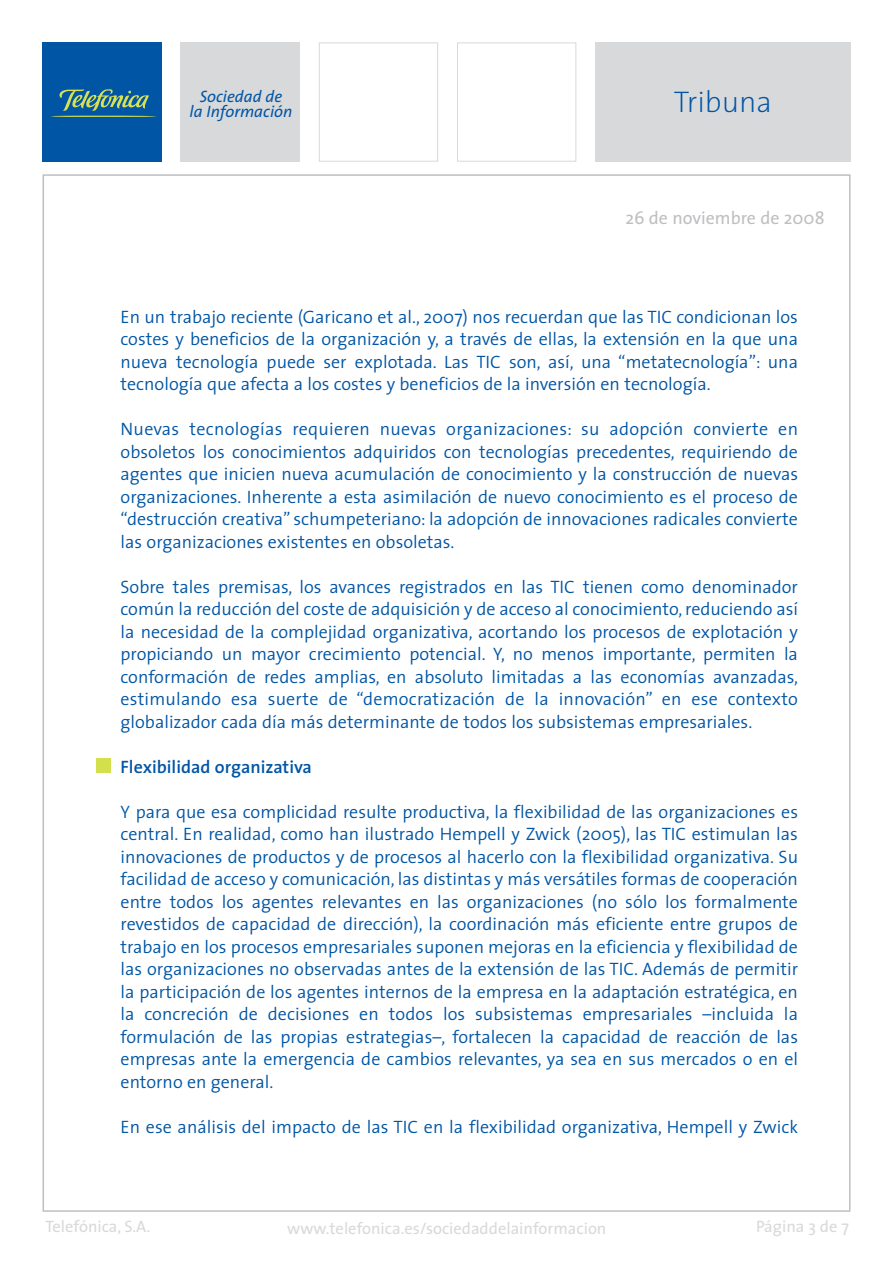
<style>
.page{position:relative;width:893px;height:1263px;background:#fff}
.page>*{position:absolute;margin:0;border:0;box-sizing:border-box;transform-origin:0 0}
.t1{font:200 30px "The Sans";color:#0155a5}
.t2{font:300 18px/22.5px "The Sans";color:#0155a5;text-align:justify}
.t3{font:600 18px "The Sans";color:#0155a5}
.t4{font:18px "The Sans";color:#bebfc2}
.t5{font:16.5px "The Sans";color:#d8d9db}
.t6{font:italic 16.5px/15px "The Sans";color:#0155a5;text-align:center}
</style>
<div class="page">
<div style="left:97px;top:758px;width:14px;height:14px;background:#d4df4c"></div>
<div style="left:43px;top:43px;width:119px;height:119px;background:#0155a5"></div>
<svg style="left:51px;top:89px;width:105px;height:28px"></svg>
<div style="left:181px;top:43px;width:119px;height:119px;background:#d8d9db"></div>
<div style="left:319px;top:43px;width:119px;height:119px;border:1px solid #d8d9db"></div>
<div style="left:457px;top:43px;width:119px;height:119px;border:1px solid #d8d9db"></div>
<div style="left:595px;top:43px;width:255px;height:119px;background:#d8d9db"></div>
<p class="t6" style="left:190px;top:90px;width:104px">Sociedad de<br>la Información</p>
<h1 class="t1" style="left:674px;top:90px;width:100px">Tribuna</h1>
<p class="t4" style="left:625px;top:211px;width:201px">26 de noviembre de 2008</p>
<p class="t2" style="left:121px;top:307px;width:679px">En un trabajo reciente (Garicano et al., 2007) nos recuerdan que las TIC condicionan los costes y beneficios de la organización y, a través de ellas, la extensión en la que una nueva tecnología puede ser explotada. Las TIC son, así, una “metatecnología”: una tecnología que afecta a los costes y beneficios de la inversión en tecnología.</p>
<p class="t2" style="left:121px;top:419px;width:679px">Nuevas tecnologías requieren nuevas organizaciones: su adopción convierte en obsoletos los conocimientos adquiridos con tecnologías precedentes, requiriendo de agentes que inicien nueva acumulación de conocimiento y la construcción de nuevas organizaciones. Inherente a esta asimilación de nuevo conocimiento es el proceso de “destrucción creativa” schumpeteriano: la adopción de innovaciones radicales convierte las organizaciones existentes en obsoletas.</p>
<p class="t2" style="left:121px;top:577px;width:679px">Sobre tales premisas, los avances registrados en las TIC tienen como denominador común la reducción del coste de adquisición y de acceso al conocimiento, reduciendo así la necesidad de la complejidad organizativa, acortando los procesos de explotación y propiciando un mayor crecimiento potencial. Y, no menos importante, permiten la conformación de redes amplias, en absoluto limitadas a las economías avanzadas, estimulando esa suerte de “democratización de la innovación” en ese contexto globalizador cada día más determinante de todos los subsistemas empresariales.</p>
<p class="t3" style="left:121px;top:759px;width:193px">Flexibilidad organizativa</p>
<p class="t2" style="left:121px;top:802px;width:679px">Y para que esa complicidad resulte productiva, la flexibilidad de las organizaciones es central. En realidad, como han ilustrado Hempell y Zwick (2005), las TIC estimulan las innovaciones de productos y de procesos al hacerlo con la flexibilidad organizativa. Su facilidad de acceso y comunicación, las distintas y más versátiles formas de cooperación entre todos los agentes relevantes en las organizaciones (no sólo los formalmente revestidos de capacidad de dirección), la coordinación más eficiente entre grupos de trabajo en los procesos empresariales suponen mejoras en la eficiencia y flexibilidad de las organizaciones no observadas antes de la extensión de las TIC. Además de permitir la participación de los agentes internos de la empresa en la adaptación estratégica, en la concreción de decisiones en todos los subsistemas empresariales –incluida la formulación de las propias estrategias–, fortalecen la capacidad de reacción de las empresas ante la emergencia de cambios relevantes, ya sea en sus mercados o en el entorno en general.</p>
<p class="t2" style="left:121px;top:1117px;width:679px">En ese análisis del impacto de las TIC en la flexibilidad organizativa, Hempell y Zwick</p>
<p class="t5" style="left:46px;top:1220px;width:106px">Telefónica, S.A.</p>
<p class="t5" style="left:287px;top:1222px;width:321px">www.telefonica.es/sociedaddelainformacion</p>
<p class="t5" style="left:756px;top:1220px;width:94px">Página 3 de 7</p>
</div>
